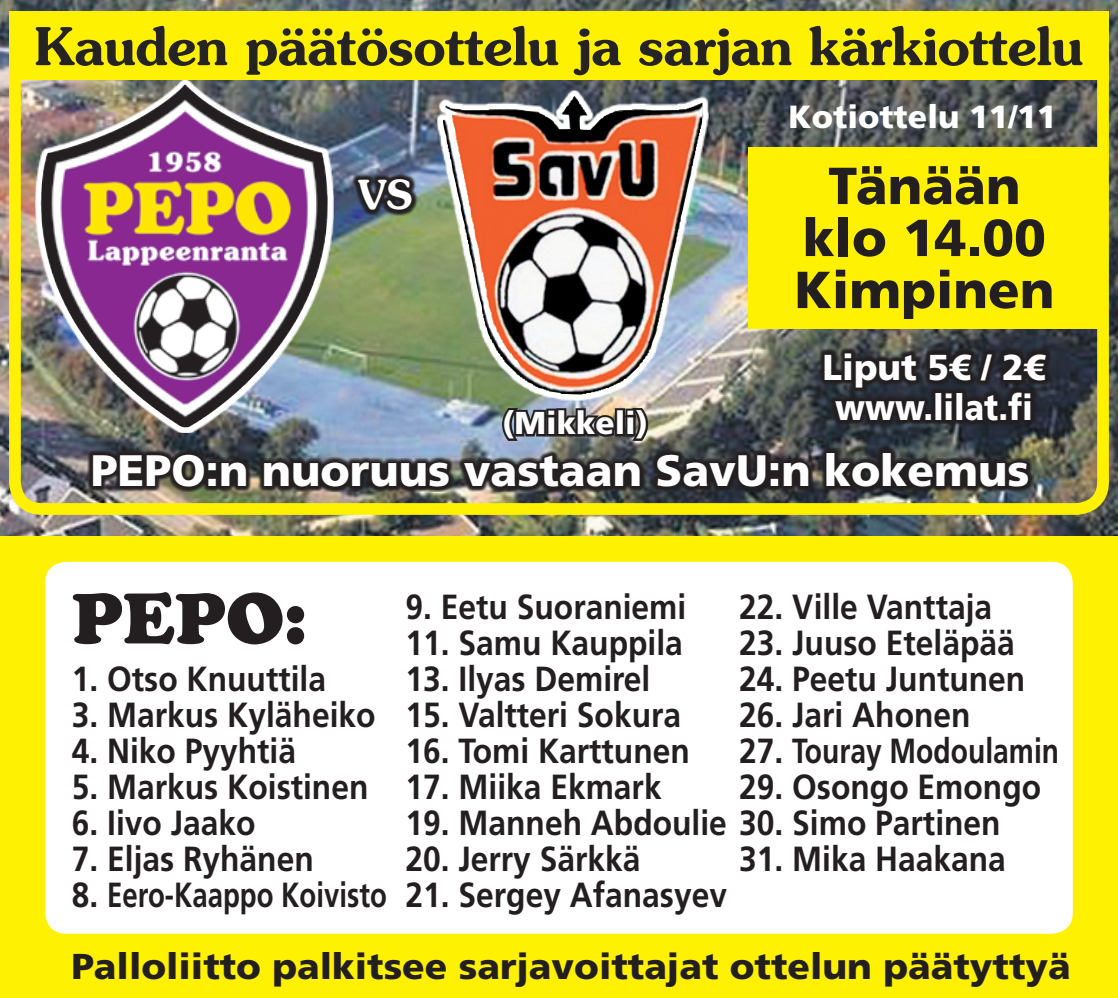
<style>
.page{position:relative;width:1118px;height:998px;background:#fff}
.page>*{position:absolute;margin:0;border:0;box-sizing:border-box;transform-origin:0 0}
.t1{font:900 74.8px "Cooper";color:#231f20}
.t2{font:600 52px "Souvenir Std";letter-spacing:-.01em;color:#262324}
.t3{font:900 52px/52px "Frutiger LT Std";color:#231f20;text-align:center}
.t4{font:900 44px "Frutiger LT Std";color:#fff}
.t5{font:600 40px "Souvenir Std";color:#fff;scale:.96 1}
.t6{font:900 36px "Frutiger LT Std";color:#231f20}
.t7{font:900 36px/40px "Frutiger LT Std";color:#fff;text-align:center}
.t8{font:700 34.8px "Frutiger LT Std";color:#231f20;scale:.91 1}
.t9{font:900 32px "Frutiger LT Std";color:#fff}
.t10{font:900 31.6px "Frutiger LT Std";color:#fff}
</style>
<div class="page">
<div style="left:0;top:535px;width:1118px;height:463px;background:#fff101"></div>
<img style="left:0;top:0;width:1118px;height:535px">
<div style="left:39px;top:556px;width:1040px;height:383px;background:#fff;border-radius:27px"></div>
<div style="left:33px;top:550px;width:1052px;height:395px;border:12px solid #fff101;border-radius:27px"></div>
<div style="left:9px;top:11px;width:1100px;height:504px;border:12px solid #fff101;border-radius:27px"></div>
<div style="left:749px;top:147px;width:351px;height:182px;background:#fff101"></div>
<img style="left:35px;top:79px;width:299px;height:354px">
<img style="left:89px;top:90px;width:90px;height:51px">
<svg style="left:352px;top:173px;width:65px;height:43px;background:#353941"></svg>
<svg style="left:819px;top:347px;width:233px;height:78px;background:#27272a"></svg>
<svg style="left:88px;top:447px;width:946px;height:45px;background:#363638"></svg>
<div style="left:9px;top:11px;width:1100px;height:68px;background:#fff101"></div>
<img style="left:437px;top:90px;width:272px;height:310px">
<img style="left:443px;top:96px;width:131px;height:272px">
<img style="left:500px;top:388px;width:118px;height:68px">
<div style="left:615px;top:408px;width:10px;height:28px;border:5px solid #231f20"></div>
<div style="left:625px;top:415px;width:11px;height:21px;border:5px solid #231f20"></div>
<div style="left:625px;top:409px;width:11px;height:8px;border:5px solid #231f20"></div>
<svg style="left:628px;top:406px;width:22px;height:39px"></svg>
<h2 class="t2" style="left:34px;top:14px;width:1051px">Kauden päätösottelu ja sarjan kärkiottelu</h2>
<p class="t9" style="left:789px;top:97px;width:269px">Kotiottelu 11/11</p>
<p class="t5" style="left:358px;top:170px;width:58px">VS</p>
<h2 class="t3" style="left:794px;top:160px;width:262px">Tänään klo 14.00<br>Kimpinen</h2>
<p class="t7" style="left:823px;top:347px;width:224px">Liput 5€ / 2€ www.lilat.fi</p>
<p class="t4" style="left:91px;top:444px;width:940px">PEPO:n nuoruus vastaan SavU:n kokemus</p>
<p class="t10" style="left:502px;top:404px;width:147px">(Mikkeli)</p>
<h1 class="t1" style="left:72px;top:575px;width:236px">PEPO:</h1>
<p class="t8" style="left:72px;top:658px;width:281px">1. Otso Knuuttila</p>
<p class="t8" style="left:72px;top:694px;width:335px">3. Markus Kyläheiko</p>
<p class="t8" style="left:72px;top:730px;width:248px">4. Niko Pyyhtiä</p>
<p class="t8" style="left:72px;top:766px;width:327px">5. Markus Koistinen</p>
<p class="t8" style="left:72px;top:802px;width:203px">6. Iivo Jaako</p>
<p class="t8" style="left:72px;top:838px;width:267px">7. Eljas Ryhänen</p>
<p class="t8" style="left:72px;top:874px;width:348px">8. Eero-Kaappo Koivisto</p>
<p class="t8" style="left:739px;top:587px;width:279px">22. Ville Vanttaja</p>
<p class="t8" style="left:739px;top:623px;width:304px">23. Juuso Eteläpää</p>
<p class="t8" style="left:739px;top:659px;width:316px">24. Peetu Juntunen</p>
<p class="t8" style="left:739px;top:695px;width:256px">26. Jari Ahonen</p>
<p class="t8" style="left:739px;top:731px;width:353px">27. Touray Modoulamin</p>
<p class="t8" style="left:739px;top:767px;width:333px">29. Osongo Emongo</p>
<p class="t8" style="left:739px;top:839px;width:295px">31. Mika Haakana</p>
<p class="t8" style="left:406px;top:587px;width:310px">9. Eetu Suoraniemi</p>
<p class="t8" style="left:406px;top:623px;width:306px">11. Samu Kauppila</p>
<p class="t8" style="left:406px;top:659px;width:271px">13. Ilyas Demirel</p>
<p class="t8" style="left:406px;top:695px;width:304px">15. Valtteri Sokura</p>
<p class="t8" style="left:406px;top:731px;width:314px">16. Tomi Karttunen</p>
<p class="t8" style="left:406px;top:767px;width:283px">17. Miika Ekmark</p>
<p class="t8" style="left:406px;top:803px;width:655px">19. Manneh Abdoulie 30. Simo Partinen</p>
<p class="t8" style="left:406px;top:839px;width:260px">20. Jerry Särkkä</p>
<p class="t8" style="left:406px;top:875px;width:355px">21. Sergey Afanasyev</p>
<p class="t6" style="left:71px;top:944px;width:1001px">Palloliitto palkitsee sarjavoittajat ottelun päätyttyä</p>
</div>
